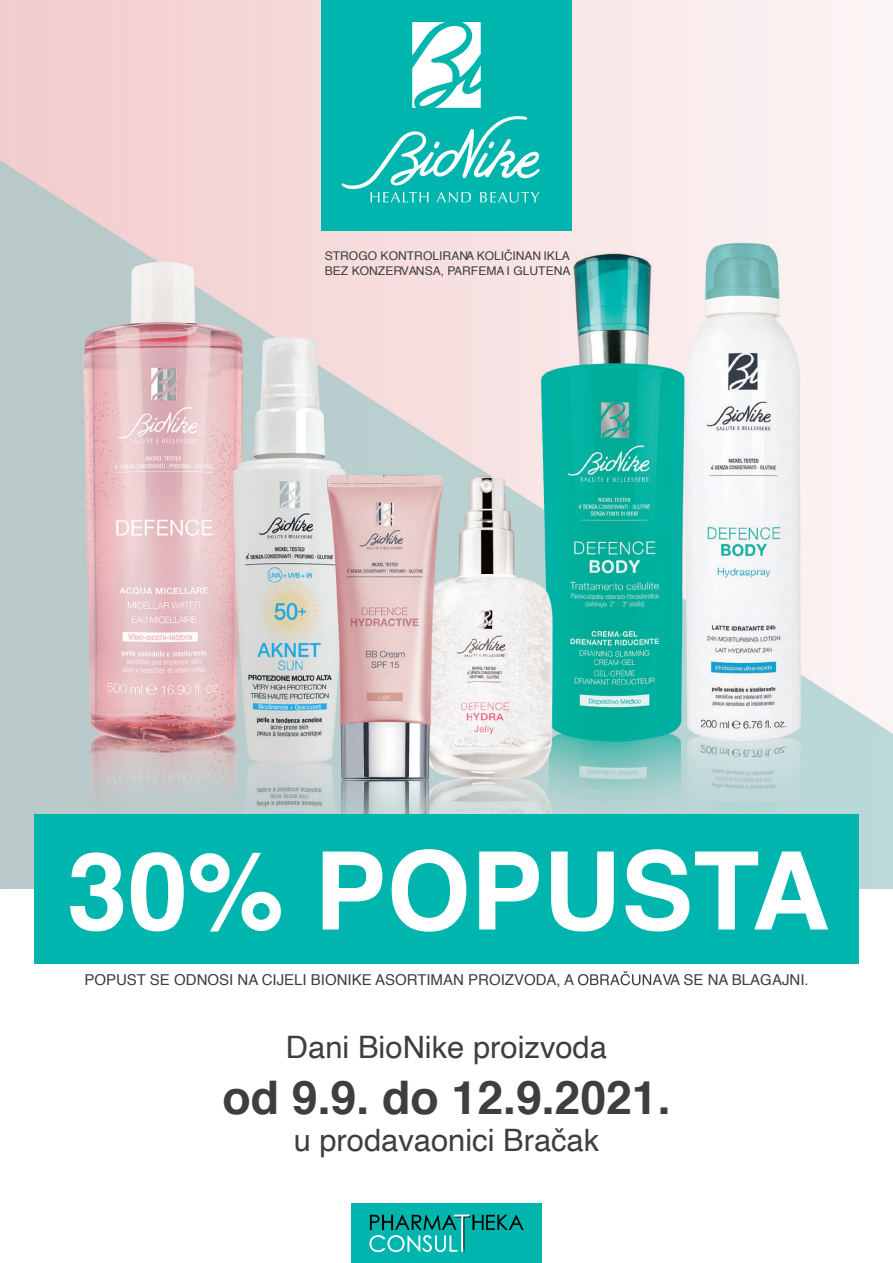
<style>
.page{position:relative;width:893px;height:1263px;background:#fff}
.page>*{position:absolute;margin:0;border:0;box-sizing:border-box;transform-origin:0 0}
.t1{font:700 108.3px "Helvetica";color:#fff}
.t2{font:700 46.35px "Helvetica";color:#3e3e3f}
.t3{font:30.9px "Helvetica";color:#3e3e3f}
.t4{font:15px "Helvetica";color:#3e3e3f}
.t5{font:12px/14.4px "Helvetica";color:#3e3e3f}
</style>
<div class="page">
<img style="left:0;top:0;width:893px;height:889px">
<div style="left:322px;top:0;width:250px;height:231px;background:#00b5ae"></div>
<div style="left:351px;top:1204px;width:191px;height:59px;background:#00b5ae"></div>
<svg style="left:369px;top:1215px;width:155px;height:37px"></svg>
<div style="left:34px;top:814px;width:825px;height:149px;background:#00b5ae"></div>
<svg style="left:504px;top:249px;width:8px;height:12px"></svg>
<svg style="left:412px;top:22px;width:69px;height:86px"></svg>
<svg style="left:341px;top:116px;width:199px;height:87px"></svg>
<svg style="left:578px;top:971px;width:73px;height:14px"></svg>
<p class="t5" style="left:325px;top:249px;width:247px">STROGO KONTROLIRANA KOLI INAN IKLA<br>BEZ KONZERVANSA, PARFEMA I GLUTENA</p>
<h1 class="t1" style="left:67px;top:804px;width:764px">30% POPUSTA</h1>
<p class="t4" style="left:84px;top:968px;width:491px">POPUST SE ODNOSI NA CIJELI BIONIKE ASORTIMAN PROIZVODA, A</p>
<p class="t4" style="left:652px;top:968px;width:158px">AVA SE NA BLAGAJNI.</p>
<h3 class="t3" style="left:286px;top:1023px;width:322px">Dani BioNike proizvoda</h3>
<h2 class="t2" style="left:222px;top:1060px;width:450px">od 9.9. do 12.9.2021.</h2>
<h3 class="t3" style="left:294px;top:1116px;width:307px">u prodavaonici Bračak</h3>
</div>
